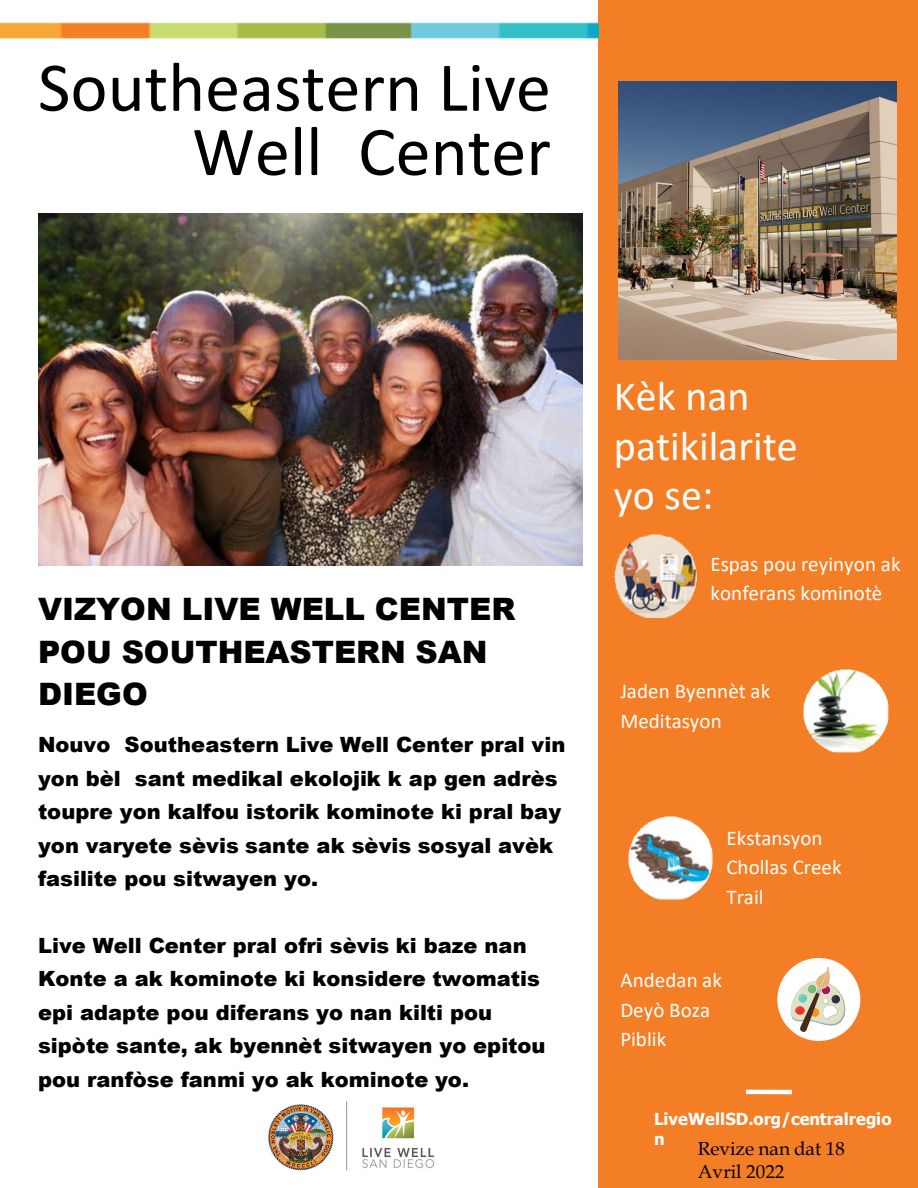
<style>
.page{position:relative;width:918px;height:1188px;background:#fff}
.page>*{position:absolute;margin:0;border:0;box-sizing:border-box;transform-origin:0 0}
.t1{font:70.5px/64.2px "Calibri";color:#000;text-align:right}
.t2{font:42px/49.5px "Calibri";color:#fff}
.t3{font:900 30.9px/42.8px "Arial";color:#000}
.t4{font:900 21px/33.6px "Arial";letter-spacing:.005em;color:#000}
.t5{font:21px/29.2px "Calibri";color:#fff}
.t6{font:18.9px/22.5px "Book Antiqua";letter-spacing:.005em;color:#000}
.t7{font:700 16.5px/19.8px "Tahoma";letter-spacing:.005em;color:#fff}
</style>
<div class="page">
<div style="left:598px;top:0;width:320px;height:1188px;background:#f47e25"></div>
<img style="left:38px;top:213px;width:545px;height:352px">
<img style="left:268px;top:1101px;width:167px;height:70px">
<img style="left:0;top:22px;width:598px;height:17px">
<hr style="left:746px;top:1090px;width:46px;height:4px;background:#fff">
<img style="left:619px;top:82px;width:278px;height:278px">
<img style="left:804px;top:669px;width:85px;height:84px">
<img style="left:629px;top:815px;width:83px;height:84px">
<img style="left:614px;top:534px;width:83px;height:83px">
<svg style="left:777px;top:958px;width:83px;height:83px"></svg>
<img style="left:817px;top:967px;width:12px;height:26px">
<h2 class="t1" style="left:38px;top:53px;width:515px">Southeastern Live<br>Well Center</h2>
<p class="t3" style="left:38px;top:587px;width:479px">VIZYON LIVE WELL CENTER<br>POU SOUTHEASTERN SAN<br>DIEGO</p>
<p class="t4" style="left:38px;top:727px;width:529px">Nouvo Southeastern Live Well Center pral vin yon bèl sant medikal ekolojik k ap gen adrès toupre yon kalfou istorik kominote ki pral bay yon varyete sèvis sante ak sèvis sosyal avèk fasilite pou sitwayen yo.</p>
<p class="t4" style="left:38px;top:928px;width:509px">Live Well Center pral ofri sèvis ki baze nan Konte a ak kominote ki konsidere twomatis epi adapte pou diferans yo nan kilti pou sipòte sante, ak byennèt sitwayen yo epitou pou ranfòse fanmi yo ak kominote yo.</p>
<p class="t2" style="left:614px;top:371px;width:185px">Kèk nan patikilarite yo se:</p>
<p class="t5" style="left:711px;top:549px;width:192px">Espas pou reyinyon ak konferans kominotè</p>
<p class="t5" style="left:620px;top:676px;width:151px">Jaden Byennèt ak<br>Meditasyon</p>
<p class="t5" style="left:727px;top:823px;width:117px">Ekstansyon<br>Chollas Creek<br>Trail</p>
<p class="t5" style="left:620px;top:965px;width:103px">Andedan ak<br>Deyò Boza<br>Piblik</p>
<p class="t7" style="left:654px;top:1110px;width:239px">LiveWellSD.org/centralregio n</p>
<p class="t6" style="left:698px;top:1137px;width:149px">Revize nan dat 18<br>Avril 2022</p>
</div>
